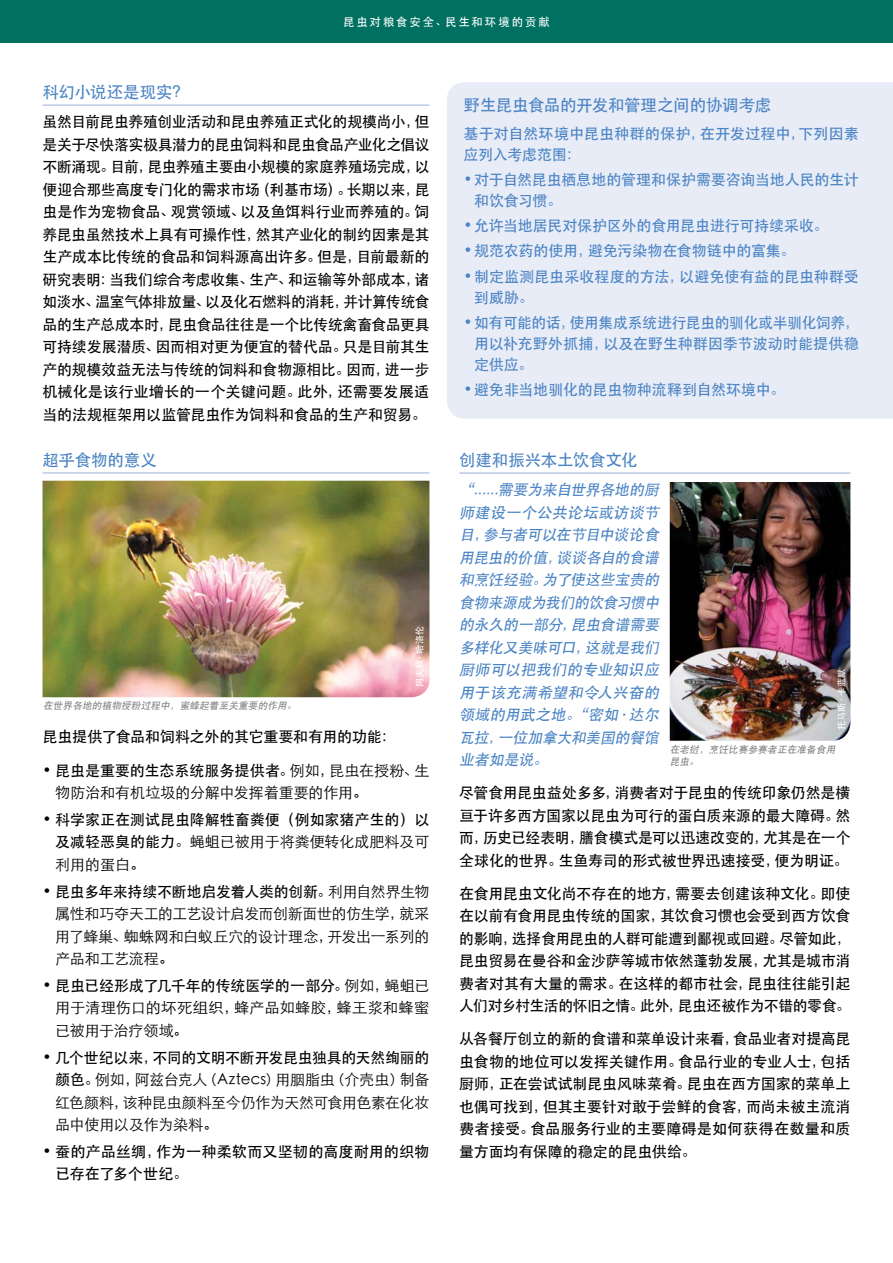
<style>
.page{position:relative;width:893px;height:1263px;background:#fff}
.page>*{position:absolute;margin:0;border:0;box-sizing:border-box;transform-origin:0 0}
.t1{font:16.5px "ST Heiti";letter-spacing:-.015em;color:#4b84c4}
.t2{font:15px/22.5px "ST Heiti";letter-spacing:-.005em;color:#000;text-align:justify}
.t3{font:15px/21px "ST Heiti";letter-spacing:-.01em;color:#4b84c4}
.t4{font:15px/22.5px "ST Xihei";letter-spacing:-.005em;color:#000}
.t5{font:italic 15px/22.5px "ST Heiti";color:#4b84c4;text-align:justify}
.t6{font:11.4px "ST Heiti";letter-spacing:.165em;color:#fff}
.t7{font:italic 9.75px/12px "ST Heiti";color:#808285}
.t8{font:9px "ST Heiti";letter-spacing:.015em;color:#fff}
.s1{font-family:"ST Xihei"}
.s2{font-family:"ST Heiti"}
</style>
<div class="page">
<div style="left:0;top:0;width:893px;height:43px;background:#007161"></div>
<hr style="left:43px;top:105px;width:386px;height:1px;background:#a0b7df">
<hr style="left:43px;top:472px;width:386px;height:1px;background:#a0b7df">
<div style="left:447px;top:82px;width:446px;height:337px;background:#e8ecf7"></div>
<img style="left:43px;top:481px;width:386px;height:216px">
<hr style="left:459px;top:472px;width:391px;height:2px;background:#a0b7df">
<img style="left:670px;top:482px;width:180px;height:259px">
<p class="t6" style="left:343px;top:16px;width:208px">昆虫对粮食安全、民生和环境的贡献</p>
<p class="t1" style="left:43px;top:84px;width:148px">科幻小说还是现实？</p>
<p class="t2" style="left:43px;top:110px;width:388px">虽然目前昆虫养殖创业活动和昆虫养殖正式化的规模尚小，但是关于尽快落实极具潜力的昆虫饲料和昆虫食品产业化之倡议不断涌现。目前，昆虫养殖主要由小规模的家庭养殖场完成，以便迎合那些高度专门化的需求市场（利基市场）。长期以来，昆虫是作为宠物食品、观赏领域、以及鱼饵料行业而养殖的。饲养昆虫虽然技术上具有可操作性，然其产业化的制约因素是其生产成本比传统的食品和饲料源高出许多。但是，目前最新的研究表明：当我们综合考虑收集、生产、和运输等外部成本，诸如淡水、温室气体排放量、以及化石燃料的消耗，并计算传统食品的生产总成本时，昆虫食品往往是一个比传统禽畜食品更具可持续发展潜质、因而相对更为便宜的替代品。只是目前其生产的规模效益无法与传统的饲料和食物源相比。因而，进一步机械化是该行业增长的一个关键问题。此外，还需要发展适当的法规框架用以监管昆虫作为饲料和食品的生产和贸易。</p>
<p class="t1" style="left:43px;top:452px;width:116px">超乎食物的意义</p>
<p class="t7" style="left:43px;top:700px;width:257px">在世界各地的植物授粉过程中，蜜蜂起着至关重要的作用。</p>
<p class="t8" style="left:415px;top:687px;width:63px;rotate:-90deg">阿夫顿·哈洛伦</p>
<p class="t2" style="left:43px;top:726px;width:355px">昆虫提供了食品和饲料之外的其它重要和有用的功能：</p>
<p class="t2" style="left:43px;top:759px;width:388px">• 昆虫是重要的生态系统服务提供者。<span class="s1">例如，昆虫在授粉、生</span></p>
<p class="t4" style="left:55px;top:781px;width:314px">物防治和有机垃圾的分解中发挥着重要的作用。</p>
<p class="t2" style="left:43px;top:808px;width:388px">• 科学家正在测试昆虫降解牲畜粪便（例如家猪产生的）以</p>
<p class="t4" style="left:55px;top:831px;width:376px"><span class="s2">及减轻恶臭的能力。</span>蝇蛆已被用于将粪便转化成肥料及可利用的蛋白。</p>
<p class="t2" style="left:43px;top:880px;width:388px">• 昆虫多年来持续不断地启发着人类的创新。<span class="s1">利用自然界生物</span></p>
<p class="t4" style="left:55px;top:902px;width:376px;text-align:justify">属性和巧夺天工的工艺设计启发而创新面世的仿生学，就采用了蜂巢、蜘蛛网和白蚁丘穴的设计理念，开发出一系列的产品和工艺流程。</p>
<p class="t2" style="left:43px;top:974px;width:388px">• 昆虫已经形成了几千年的传统医学的一部分。<span class="s1">例如，蝇蛆已</span></p>
<p class="t4" style="left:55px;top:997px;width:376px">用于清理伤口的坏死组织，蜂产品如蜂胶，蜂王浆和蜂蜜已被用于治疗领域。</p>
<p class="t2" style="left:43px;top:1046px;width:388px">• 几个世纪以来，不同的文明不断开发昆虫独具的天然绚丽的</p>
<p class="t4" style="left:55px;top:1068px;width:376px;text-align:justify"><span class="s2">颜色。</span>例如，阿兹台克人（Aztecs）用胭脂虫（介壳虫）制备红色颜料，该种昆虫颜料至今仍作为天然可食用色素在化妆品中使用以及作为染料。</p>
<p class="t2" style="left:55px;top:1140px;width:376px;text-indent:-13px">• 蚕的产品丝绸，作为一种柔软而又坚韧的高度耐用的织物已存在了多个世纪。</p>
<p class="t1" style="left:463px;top:97px;width:309px">野生昆虫食品的开发和管理之间的协调考虑</p>
<p class="t3" style="left:463px;top:123px;width:397px">基于对自然环境中昆虫种群的保护，在开发过程中，下列因素应列入考虑范围：</p>
<p class="t3" style="left:474px;top:169px;width:386px;text-indent:-11px">•对于自然昆虫栖息地的管理和保护需要咨询当地人民的生计和饮食习惯。</p>
<p class="t3" style="left:463px;top:215px;width:366px">•允许当地居民对保护区外的食用昆虫进行可持续采收。</p>
<p class="t3" style="left:463px;top:240px;width:333px">•规范农药的使用，避免污染物在食物链中的富集。</p>
<p class="t3" style="left:474px;top:266px;width:386px;text-indent:-11px">•制定监测昆虫采收程度的方法，以避免使有益的昆虫种群受到威胁。</p>
<p class="t3" style="left:474px;top:312px;width:386px;text-align:justify;text-indent:-11px">•如有可能的话，使用集成系统进行昆虫的驯化或半驯化饲养，用以补充野外抓捕，以及在野生种群因季节波动时能提供稳定供应。</p>
<p class="t3" style="left:463px;top:379px;width:323px">•避免非当地驯化的昆虫物种流释到自然环境中。</p>
<p class="t1" style="left:459px;top:452px;width:180px">创建和振兴本土饮食文化</p>
<p class="t5" style="left:459px;top:478px;width:204px">“......需要为来自世界各地的厨师建设一个公共论坛或访谈节目，参与者可以在节目中谈论食用昆虫的价值，谈谈各自的食谱和烹饪经验。为了使这些宝贵的食物来源成为我们的饮食习惯中的永久的一部分，昆虫食谱需要多样化又美味可口，这就是我们厨师可以把我们的专业知识应用于该充满希望和令人兴奋的领域的用武之地。“密如·达尔瓦拉，一位加拿大和美国的餐馆业者如是说。</p>
<p class="t2" style="left:459px;top:781px;width:393px">尽管食用昆虫益处多多，消费者对于昆虫的传统印象仍然是横亘于许多西方国家以昆虫为可行的蛋白质来源的最大障碍。然而，历史已经表明，膳食模式是可以迅速改变的，尤其是在一个全球化的世界。生鱼寿司的形式被世界迅速接受，便为明证。</p>
<p class="t2" style="left:459px;top:882px;width:393px">在食用昆虫文化尚不存在的地方，需要去创建该种文化。即使在以前有食用昆虫传统的国家，其饮食习惯也会受到西方饮食的影响，选择食用昆虫的人群可能遭到鄙视或回避。尽管如此，昆虫贸易在曼谷和金沙萨等城市依然蓬勃发展，尤其是城市消费者对其有大量的需求。在这样的都市社会，昆虫往往能引起人们对乡村生活的怀旧之情。此外，昆虫还被作为不错的零食。</p>
<p class="t2" style="left:459px;top:1028px;width:393px">从各餐厅创立的新的食谱和菜单设计来看，食品业者对提高昆虫食物的地位可以发挥关键作用。食品行业的专业人士，包括厨师，正在尝试试制昆虫风味菜肴。昆虫在西方国家的菜单上也偶可找到，但其主要针对敢于尝鲜的食客，而尚未被主流消费者接受。食品服务行业的主要障碍是如何获得在数量和质量方面均有保障的稳定的昆虫供给。</p>
<p class="t8" style="left:837px;top:730px;width:63px;rotate:-90deg">托马斯·卡蓝默</p>
<p class="t7" style="left:670px;top:743px;width:169px">在老挝，烹饪比赛参赛者正在准备食用昆虫。</p>
</div>
